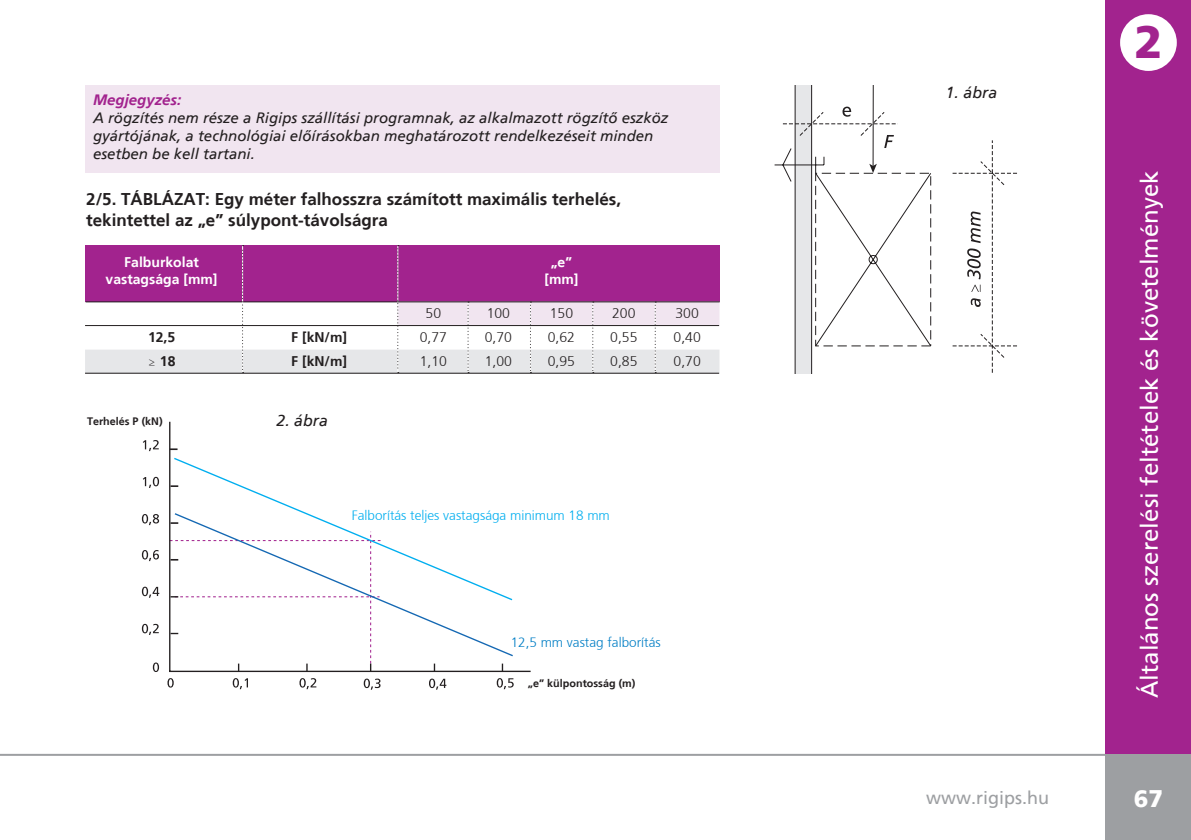
<style>
.page{position:relative;width:1191px;height:840px;background:#fff}
.page>*{position:absolute;margin:0;border:0;box-sizing:border-box;transform-origin:0 0}
.t1{font:900 46px "H Fruti";color:#a2238e}
.Popisek_bok{font:24px "H Fruti";color:#fff}
.t2{font:900 24px "H Fruti";color:#fff}
.t3{font:18px "H Fruti";color:#9d9fa2}
.Text_bold_mezititule{font:700 17px "H Fruti";color:#231f20}
.t4{font:italic 16px "H Fruti";color:#231f20}
.Text_standard{font:italic 15px/18px "H Fruti";color:#231f20}
.Text_standard-2{font:italic 700 15px "H Fruti";color:#a2238e}
.Poznamka_popiska{font:300 14px "H Fruti";color:#231f20}
.t5{font:700 14px "H Fruti";color:#fff}
.Poznamka_popiska-2{font:700 14px "H Fruti";color:#231f20}
.t6{font:300 13.6px "H Fruti";color:#00aeef}
.t7{font:300 13.6px "H Fruti";color:#007ec5}
.t8{font:700 10.8px "H Fruti";color:#231f20}
.s1{font-family:"WP Math A";font-weight:400}
</style>
<div class="page">
<hr style="left:0;top:753px;width:1191px;height:2px;background:#9d9fa2">
<div style="left:1106px;top:0;width:85px;height:839px;background:#a2238e"></div>
<div style="left:85px;top:245px;width:634px;height:56px;background:#a2238e"></div>
<div style="left:397px;top:301px;width:322px;height:24px;background:#f1e5f0"></div>
<div style="left:85px;top:349px;width:634px;height:24px;background:#e6e7e9"></div>
<svg style="left:397px;top:245px;width:2px;height:127px"></svg>
<svg style="left:592px;top:302px;width:2px;height:69px"></svg>
<svg style="left:530px;top:302px;width:1px;height:70px"></svg>
<svg style="left:467px;top:302px;width:2px;height:70px"></svg>
<svg style="left:654px;top:302px;width:2px;height:70px"></svg>
<svg style="left:931px;top:140px;width:86px;height:233px"></svg>
<svg style="left:774px;top:85px;width:157px;height:288px"></svg>
<svg style="left:967px;top:211px;width:13px;height:96px"></svg>
<hr style="left:169px;top:421px;width:1px;height:250px;background:#231f20">
<hr style="left:169px;top:670px;width:361px;height:1px;background:#231f20">
<svg style="left:170px;top:448px;width:7px;height:2px"></svg>
<svg style="left:172px;top:457px;width:130px;height:67px"></svg>
<svg style="left:173px;top:511px;width:340px;height:146px"></svg>
<svg style="left:170px;top:531px;width:211px;height:140px"></svg>
<svg style="left:143px;top:440px;width:16px;height:11px"></svg>
<svg style="left:143px;top:476px;width:16px;height:11px"></svg>
<svg style="left:142px;top:514px;width:17px;height:11px"></svg>
<svg style="left:142px;top:550px;width:17px;height:10px"></svg>
<svg style="left:142px;top:586px;width:17px;height:11px"></svg>
<svg style="left:142px;top:623px;width:17px;height:11px"></svg>
<svg style="left:233px;top:678px;width:15px;height:10px"></svg>
<svg style="left:167px;top:678px;width:7px;height:9px"></svg>
<svg style="left:299px;top:678px;width:17px;height:10px"></svg>
<svg style="left:364px;top:678px;width:16px;height:11px"></svg>
<svg style="left:429px;top:678px;width:17px;height:11px"></svg>
<svg style="left:497px;top:678px;width:17px;height:10px"></svg>
<svg style="left:153px;top:662px;width:6px;height:9px"></svg>
<div style="left:1122px;top:16px;width:52px;height:53px;background:#fff;border-radius:50%"></div>
<div style="left:1120px;top:14px;width:56px;height:57px;border:4px solid #fff;border-radius:50%"></div>
<hr style="left:86px;top:301px;width:633px;height:1px;background:#231f20">
<hr style="left:85px;top:372px;width:634px;height:1px;background:#231f20">
<svg style="left:242px;top:245px;width:2px;height:128px"></svg>
<hr style="left:85px;top:325px;width:634px;height:1px;background:#231f20">
<div style="left:1106px;top:754px;width:85px;height:85px;background:#9d9fa2"></div>
<div style="left:85px;top:85px;width:634px;height:88px;background:#f1e5f0"></div>
<p class="Text_standard-2" style="left:93px;top:91px;width:90px">Megjegyzés:</p>
<p class="Text_standard" style="left:93px;top:108px;width:577px">A rögzítés nem része a Rigips szállítási programnak, az alkalmazott rögzítô eszköz gyártójának, a technológiai elôírásokban meghatározott rendelkezéseit minden esetben be kell tartani.</p>
<p class="Text_bold_mezititule" style="left:86px;top:189px;width:536px">2/5. TÁBLÁZAT: Egy méter falhosszra számított maximális terhelés,</p>
<p class="Text_bold_mezititule" style="left:86px;top:210px;width:303px">tekintettel az „e” súlypont-távolságra</p>
<p class="t5" style="left:124px;top:254px;width:76px">Falburkolat</p>
<p class="t5" style="left:551px;top:254px;width:23px">„e”</p>
<p class="t5" style="left:106px;top:271px;width:114px">vastagsága [mm]</p>
<p class="t5" style="left:544px;top:271px;width:36px">[mm]</p>
<p class="Poznamka_popiska" style="left:425px;top:305px;width:17px">50</p>
<p class="Poznamka_popiska" style="left:487px;top:305px;width:25px">100</p>
<p class="Poznamka_popiska" style="left:550px;top:305px;width:25px">150</p>
<p class="Poznamka_popiska" style="left:612px;top:305px;width:25px">200</p>
<p class="Poznamka_popiska" style="left:675px;top:305px;width:25px">300</p>
<p class="Poznamka_popiska-2" style="left:148px;top:329px;width:29px">12,5</p>
<p class="Poznamka_popiska-2" style="left:291px;top:329px;width:57px">F [kN/m]</p>
<p class="Poznamka_popiska" style="left:420px;top:329px;width:29px">0,77</p>
<p class="Poznamka_popiska" style="left:485px;top:329px;width:29px">0,70</p>
<p class="Poznamka_popiska" style="left:548px;top:329px;width:29px">0,62</p>
<p class="Poznamka_popiska" style="left:610px;top:329px;width:29px">0,55</p>
<p class="Poznamka_popiska" style="left:673px;top:329px;width:29px">0,40</p>
<p class="Poznamka_popiska-2" style="left:148px;top:353px;width:29px"><span class="s1">$</span> 18</p>
<p class="Poznamka_popiska-2" style="left:291px;top:353px;width:57px">F [kN/m]</p>
<p class="Poznamka_popiska" style="left:420px;top:353px;width:29px">1,10</p>
<p class="Poznamka_popiska" style="left:485px;top:353px;width:29px">1,00</p>
<p class="Poznamka_popiska" style="left:548px;top:353px;width:29px">0,95</p>
<p class="Poznamka_popiska" style="left:610px;top:353px;width:29px">0,85</p>
<p class="Poznamka_popiska" style="left:673px;top:353px;width:29px">0,70</p>
<p class="t8" style="left:87px;top:414px;width:77px">Terhelés P (kN)</p>
<p class="t4" style="left:276px;top:411px;width:53px">2. ábra</p>
<p class="t6" style="left:352px;top:507px;width:259px">Falborítás teljes vastagsága minimum 18 mm</p>
<p class="t7" style="left:510px;top:634px;width:152px">12,5 mm vastag falborítás</p>
<p class="t8" style="left:528px;top:676px;width:109px">„e” külpontosság (m)</p>
<p class="t4" style="left:945px;top:83px;width:53px">1. ábra</p>
<p class="t3" style="left:926px;top:787px;width:124px">www.rigips.hu</p>
<p class="t1" style="left:1134px;top:14px;width:30px">2</p>
<p class="Popisek_bok" style="left:1135px;top:697px;width:528px;rotate:-90deg">Általános szerelési feltételek és követelmények</p>
<p class="t2" style="left:1133px;top:783px;width:31px">67</p>
</div>
